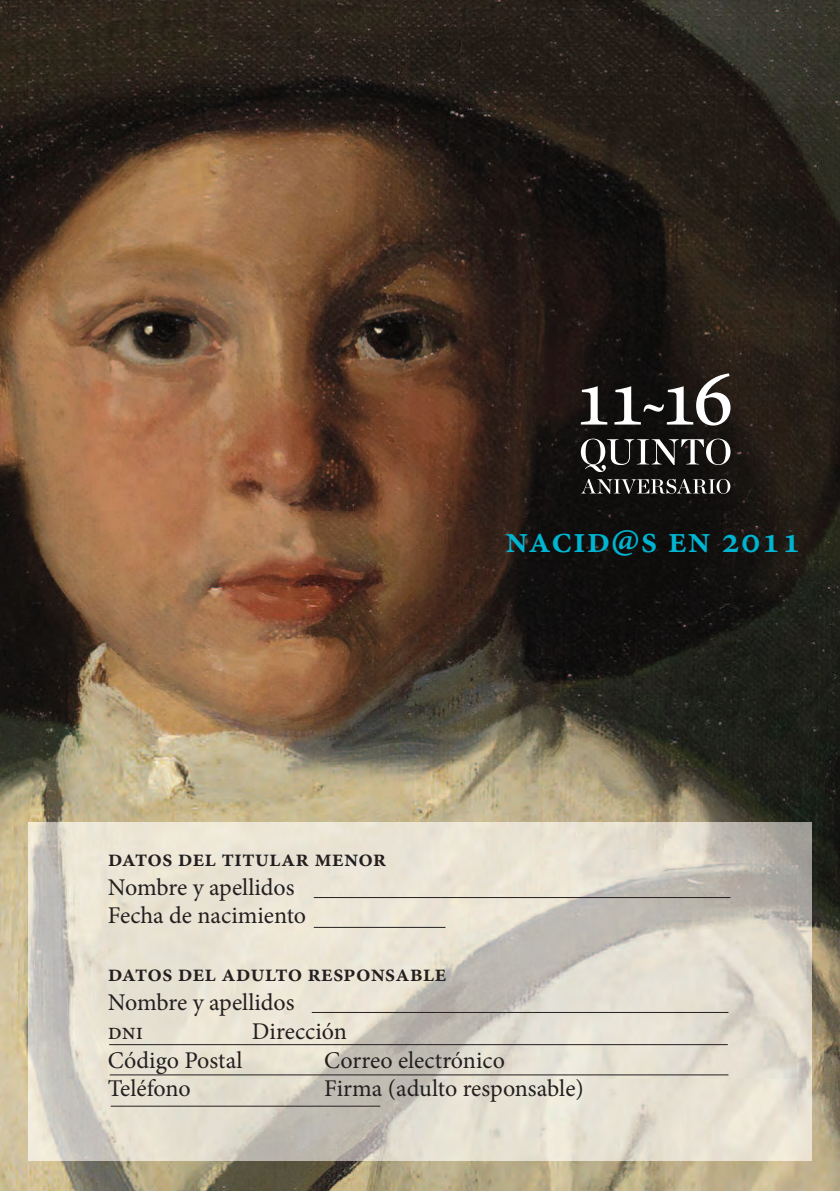
<style>
.page{position:relative;width:840px;height:1191px;background:#fff}
.page>*{position:absolute;margin:0;border:0;box-sizing:border-box;transform-origin:0 0}
.t1{font:600 38px "Minion Pro";color:#00b5d1}
.t2{font:24px/28.8px "Minion Pro";color:#231f20}
.t3{font:600 24px "Minion Pro";color:#231f20}
</style>
<div class="page">
<img style="left:0;top:0;width:839px;height:1191px">
<img style="left:28px;top:823px;width:783px;height:337px">
<hr style="left:313px;top:897px;width:417px;height:1px;background:#231f20">
<hr style="left:313px;top:927px;width:132px;height:1px;background:#231f20">
<hr style="left:311px;top:1012px;width:417px;height:1px;background:#231f20">
<hr style="left:109px;top:1044px;width:618px;height:1px;background:#231f20">
<hr style="left:110px;top:1074px;width:618px;height:1px;background:#231f20">
<hr style="left:111px;top:1105px;width:269px;height:1px;background:#231f20">
<svg style="left:580px;top:438px;width:150px;height:34px;background:#444341"></svg>
<svg style="left:581px;top:479px;width:149px;height:15px;background:#51504f"></svg>
<svg style="left:580px;top:373px;width:150px;height:52px"></svg>
<h1 class="t1" style="left:505px;top:525px;width:297px">nacid@s en 2011</h1>
<p class="t3" style="left:108px;top:849px;width:280px">Datos del titular menor</p>
<p class="t2" style="left:108px;top:874px;width:200px">Nombre y apellidos<br>Fecha de nacimiento</p>
<p class="t3" style="left:108px;top:964px;width:340px">Datos del adulto responsable</p>
<p class="t2" style="left:108px;top:990px;width:188px">Nombre y apellidos dni</p>
<p class="t2" style="left:252px;top:1018px;width:96px">Dirección</p>
<p class="t2" style="left:108px;top:1047px;width:136px">Código Postal</p>
<p class="t2" style="left:324px;top:1047px;width:182px">Correo electrónico</p>
<p class="t2" style="left:108px;top:1076px;width:84px">Teléfono</p>
<p class="t2" style="left:324px;top:1076px;width:261px">Firma (adulto responsable)</p>
</div>
